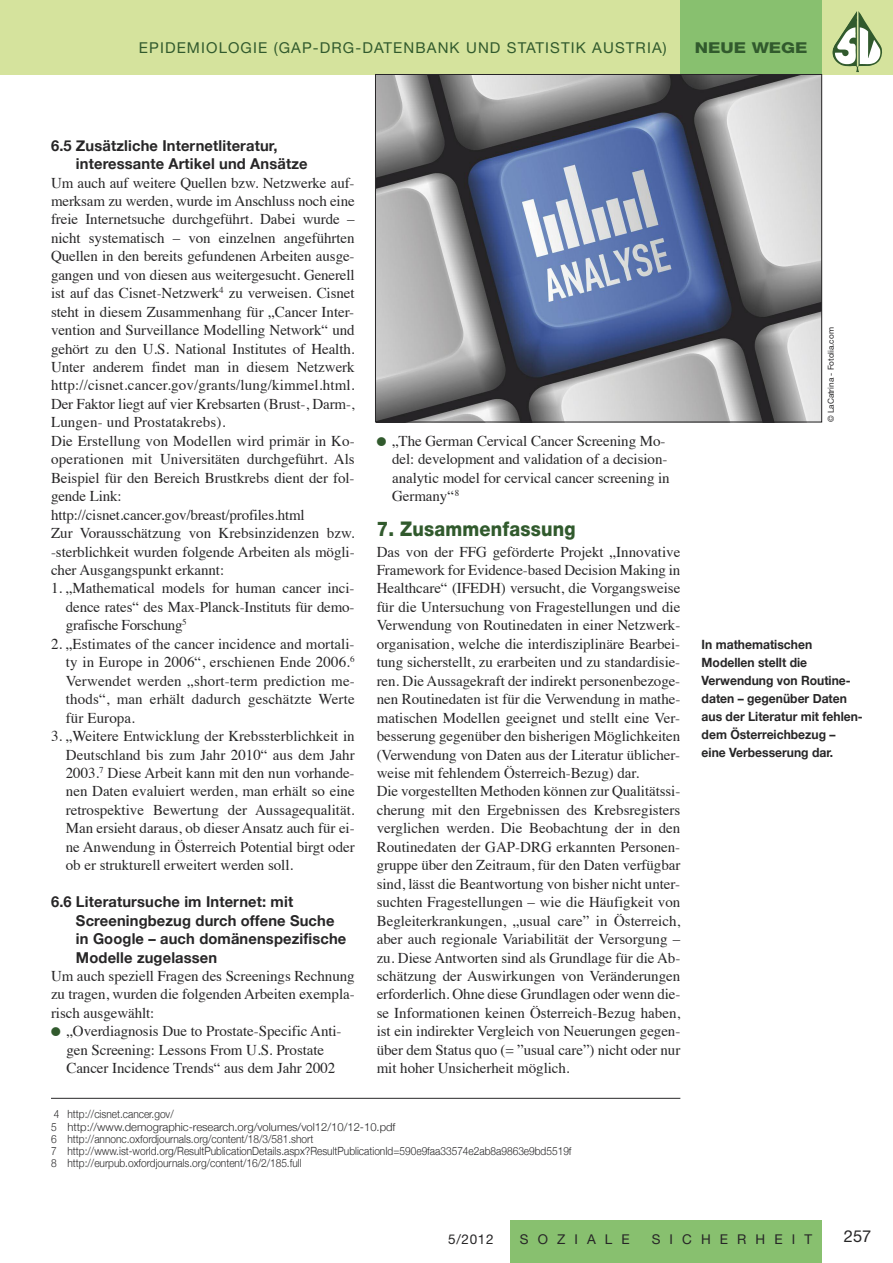
<style>
.page{position:relative;width:893px;height:1263px;background:#fff}
.page>*{position:absolute;margin:0;border:0;box-sizing:border-box;transform-origin:0 0}
.t1{font:800 20.25px "Helvetica Neue";letter-spacing:.01em;color:#315a2d;scale:.9 1}
.t2{font:16.5px "Helvetica Neue";color:#272627}
.t3{font:15px/18.5px "Times";letter-spacing:-.005em;color:#272627}
.t4{font:700 15px/18.5px "Helvetica Neue";letter-spacing:.01em;color:#272627}
.t5{font:15px "Helvetica Neue";letter-spacing:.075em;color:#315a2d}
.t6{font:800 15px "Helvetica Neue";color:#315a2d;scale:1.2 1}
.t7{font:13.5px "Helvetica Neue";letter-spacing:.675em;color:#272627}
.t8{font:700 12.75px/18px "Helvetica Neue";color:#272627;scale:.95 1}
.t9{font:300 11.25px/12.3px "Helvetica Neue";color:#272627;scale:.9 1}
.t10{font:8.25px "Helvetica Neue";letter-spacing:-.005em;color:#272627}
.s1{font-family:"Monotype Sorts";font-size:12px;color:#315a2d}
</style>
<div class="page">
<div style="left:0;top:0;width:893px;height:74px;background:#d5e39d"></div>
<img style="left:832px;top:11px;width:50px;height:61px">
<div style="left:680px;top:0;width:142px;height:74px;background:#88c06f"></div>
<div style="left:510px;top:1220px;width:312px;height:43px;background:#88c06f"></div>
<img style="left:377px;top:76px;width:443px;height:344px">
<div style="left:375px;top:74px;width:447px;height:348px;border:1px solid #272627"></div>
<hr style="left:51px;top:1098px;width:629px;height:1px;background:#272627">
<p class="t5" style="left:139px;top:43px;width:529px">EPIDEMIOLOGIE (GAP-DRG-DATENBANK UND STATISTIK AUSTRIA)</p>
<p class="t6" style="left:695px;top:43px;width:96px">NEUE WEGE</p>
<p class="t4" style="left:76px;top:136px;width:233px;text-indent:-25px">6.5 Zusätzliche Internetliteratur, interessante Artikel und Ansätze</p>
<p class="t3" style="left:51px;top:175px;width:305px">Um auch auf weitere Quellen bzw. Netzwerke auf&shy;merksam zu werden, wurde im Anschluss noch eine freie Internetsuche durchgeführt. Dabei wurde – nicht systematisch – von einzelnen angeführten Quellen in den bereits gefundenen Arbeiten ausge&shy;gangen und von diesen aus weitergesucht. Generell ist auf das Cisnet-Netzwerk<sup>4</sup> zu verweisen. Cisnet steht in diesem Zusammenhang für „Cancer Inter&shy;vention and Surveillance Modelling Network“ und gehört zu den U.S. National Institutes of Health.<br>Unter anderem findet man in diesem Netzwerk http://cisnet.cancer.gov/grants/lung/kimmel.html.<br>Der Faktor liegt auf vier Krebsarten (Brust-, Darm-, Lungen- und Prostatakrebs).<br>Die Erstellung von Modellen wird primär in Ko&shy;operationen mit Universitäten durchgeführt. Als Beispiel für den Bereich Brustkrebs dient der fol&shy;gende Link: http://cisnet.cancer.gov/breast/profiles.html<br>Zur Vorausschätzung von Krebsinzidenzen bzw. -sterblichkeit wurden folgende Arbeiten als mögli&shy;cher Ausgangspunkt erkannt:</p>
<p class="t3" style="left:66px;top:580px;width:290px;text-align:justify;text-indent:-15px">1. „Mathematical models for human cancer inci&shy;dence rates“ des Max-Planck-Instituts für demo&shy;grafische Forschung<sup>5</sup></p>
<p class="t3" style="left:66px;top:636px;width:290px;text-align:justify;text-indent:-15px">2. „Estimates of the cancer incidence and mortali&shy;ty in Europe in 2006“, erschienen Ende 2006.<sup>6<br></sup>Verwendet werden „short-term prediction me&shy;thods“, man erhält dadurch geschätzte Werte für Europa.</p>
<p class="t3" style="left:66px;top:728px;width:290px;text-align:justify;text-indent:-15px">3. „Weitere Entwicklung der Krebssterblichkeit in Deutschland bis zum Jahr 2010“ aus dem Jahr 2003.<sup>7</sup> Diese Arbeit kann mit den nun vorhande&shy;nen Daten evaluiert werden, man erhält so eine retrospektive Bewertung der Aussagequalität.<br>Man ersieht daraus, ob dieser Ansatz auch für ei&shy;ne Anwendung in Österreich Potential birgt oder ob er strukturell erweitert werden soll.</p>
<p class="t4" style="left:76px;top:892px;width:272px;text-indent:-25px">6.6 Literatursuche im Internet: mit<br>Screeningbezug durch offene Suche in Google – auch domänenspezifische<br>Modelle zugelassen</p>
<p class="t3" style="left:51px;top:968px;width:305px">Um auch speziell Fragen des Screenings Rechnung</p>
<p class="t3" style="left:51px;top:986px;width:305px">zu tragen, wurden die folgenden Arbeiten exempla-</p>
<p class="t3" style="left:51px;top:1005px;width:105px">risch ausgewählt:</p>
<p class="t3" style="left:51px;top:1023px;width:292px"><span class="s1">l</span> „Overdiagnosis Due to Prostate-Specific Anti-</p>
<p class="t3" style="left:66px;top:1042px;width:259px">gen Screening: Lessons From U.S. Prostate</p>
<p class="t3" style="left:66px;top:1060px;width:270px">Cancer Incidence Trends“ aus dem Jahr 2002</p>
<p class="t3" style="left:392px;top:433px;width:279px;text-indent:-15px"><span class="s1">l</span> „The German Cervical Cancer Screening Mo&shy;del: development and validation of a decision&shy;analytic model for cervical cancer screening in Germany“<sup>8</sup></p>
<h1 class="t1" style="left:377px;top:522px;width:222px">7. Zusammenfassung</h1>
<p class="t3" style="left:377px;top:544px;width:305px">Das von der FFG geförderte Projekt „Innovative Framework for Evidence-based Decision Making in Healthcare“ (IFEDH) versucht, die Vorgangsweise für die Untersuchung von Fragestellungen und die Verwendung von Routinedaten in einer Netzwerk&shy;organisation, welche die interdisziplinäre Bearbei&shy;tung sicherstellt, zu erarbeiten und zu standardisie&shy;ren. Die Aussagekraft der indirekt personenbezoge&shy;nen Routinedaten ist für die Verwendung in mathe&shy;matischen Modellen geeignet und stellt eine Ver&shy;besserung gegenüber den bisherigen Möglichkeiten (Verwendung von Daten aus der Literatur üblicher&shy;weise mit fehlendem Österreich-Bezug) dar.<br>Die vorgestellten Methoden können zur Qualitätssi&shy;cherung mit den Ergebnissen des Krebsregisters verglichen werden. Die Beobachtung der in den Routinedaten der GAP-DRG erkannten Personen&shy;gruppe über den Zeitraum, für den Daten verfügbar sind, lässt die Beantwortung von bisher nicht unter&shy;suchten Fragestellungen – wie die Häufigkeit von Begleiterkrankungen, „usual care” in Österreich, aber auch regionale Variabilität der Versorgung – zu. Diese Antworten sind als Grundlage für die Ab&shy;schätzung der Auswirkungen von Veränderungen erforderlich. Ohne diese Grundlagen oder wenn die&shy;se Informationen keinen Österreich-Bezug haben, ist ein indirekter Vergleich von Neuerungen gegen&shy;über dem Status quo (= ”usual care”) nicht oder nur mit hoher Unsicherheit möglich.</p>
<p class="t9" style="left:51px;top:1108px;width:580px">4 http://cisnet.cancer.gov/<br>5 http://www.demographic-research.org/volumes/vol12/10/12-10.pdf<br>6 http://annonc.oxfordjournals.org/content/18/3/581.short<br>7 http://www.ist-world.org/ResultPublicationDetails.aspx?ResultPublicationId=590e9faa33574e2ab8a9863e9bd5519f 8 http://eurpub.oxfordjournals.org/content/16/2/185.full</p>
<p class="t10" style="left:828px;top:422px;width:96px;rotate:-90deg">© LaCatrina - Fotolia.com</p>
<p class="t8" style="left:702px;top:635px;width:171px">In mathematischen<br>Modellen stellt die<br>Verwendung von Routine&shy;daten – gegenüber Daten aus der Literatur mit fehlen&shy;dem Österreichbezug – eine Verbesserung dar.</p>
<p class="t7" style="left:448px;top:1234px;width:47px">5/2012</p>
<p class="t7" style="left:520px;top:1234px;width:111px">SOZIALE</p>
<p class="t7" style="left:652px;top:1234px;width:162px">SICHERHEIT</p>
<p class="t2" style="left:844px;top:1230px;width:29px">257</p>
</div>
